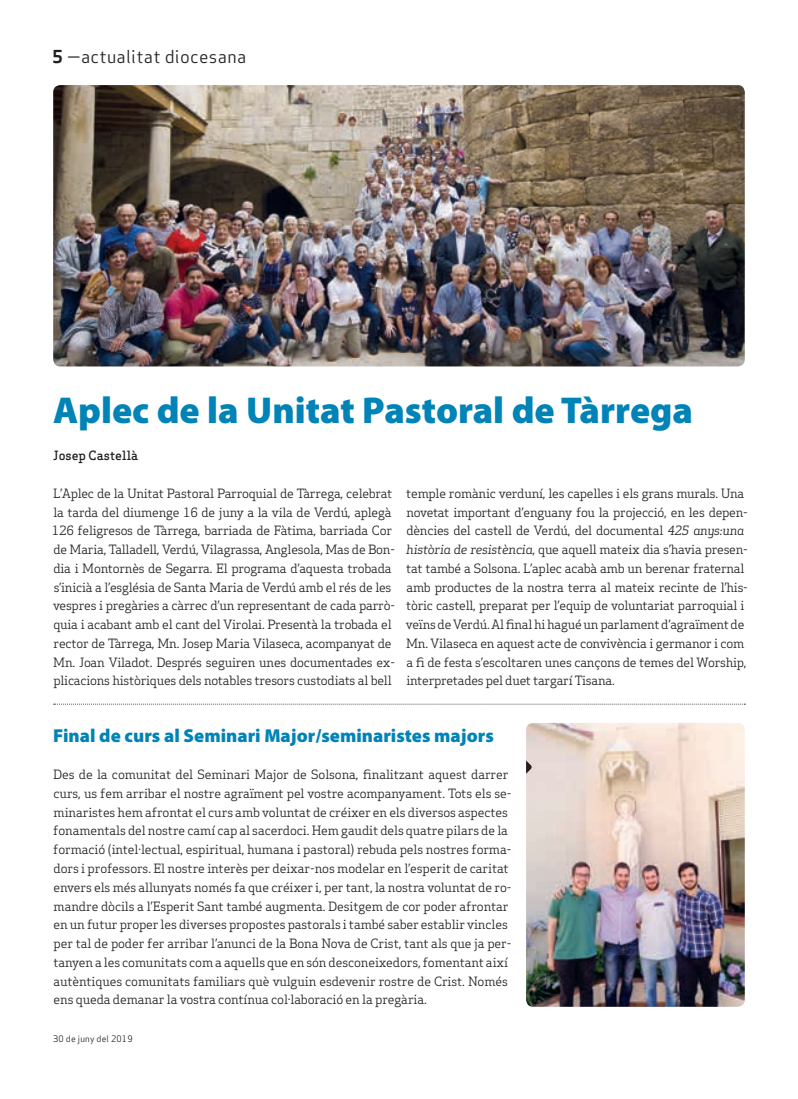
<style>
.page{position:relative;width:798px;height:1099px;background:#fff}
.page>*{position:absolute;margin:0;border:0;box-sizing:border-box;transform-origin:0 0}
.Titulars{font:900 37.5px "Myriad Pro";color:#0083b6}
.Titular_Petit{font:900 18.75px "Myriad Pro";color:#0083b6}
.Capçalera{font:17.5px "Apex Sans Book T";letter-spacing:.02em;color:#231f20}
.Text_General{font:12.5px/18.8px "Apex Serif";letter-spacing:-.02em;color:#231f20}
.Autors{font:500 12.5px "Apex Serif";color:#231f20}
.Data_Peu{font:8.75px "Apex Sans Book T";letter-spacing:.02em;color:#231f20}
.s1{font-family:"Apex Sans Bold T"}
.s2{font-style:italic}
</style>
<div class="page">
<img style="left:526px;top:723px;width:218px;height:283px">
<svg style="left:54px;top:703px;width:691px;height:1px"></svg>
<img style="left:53px;top:85px;width:691px;height:281px">
<svg style="left:526px;top:760px;width:6px;height:13px"></svg>
<p class="Capçalera" style="left:52px;top:46px;width:195px"><span class="s1">5</span> —actualitat diocesana</p>
<p class="Titulars" style="left:53px;top:385px;width:641px">Aplec de la Unitat Pastoral de Tàrrega</p>
<p class="Autors" style="left:53px;top:448px;width:86px">Josep Castellà</p>
<p class="Text_General" style="left:52px;top:483px;width:344px">L’Aplec de la Unitat Pastoral Parroquial de Tàrrega, celebrat la tarda del diumenge 16 de juny a la vila de Verdú, aplegà 126 feligresos de Tàrrega, barriada de Fàtima, barriada Cor de Maria, Talladell, Verdú, Vilagrassa, Anglesola, Mas de Bon&shy;dia i Montornès de Segarra. El programa d’aquesta trobada s’inicià a l’església de Santa Maria de Verdú amb el rés de les vespres i pregàries a càrrec d’un representant de cada parrò&shy;quia i acabant amb el cant del Virolai. Presentà la trobada el rector de Tàrrega, Mn. Josep Maria Vilaseca, acompanyat de Mn. Joan Viladot. Després seguiren unes documentades ex&shy;plicacions històriques dels notables tresors custodiats al bell</p>
<p class="Text_General" style="left:406px;top:483px;width:343px">temple romànic verduní, les capelles i els grans murals. Una novetat important d’enguany fou la projecció, en les depen&shy;dències del castell de Verdú, del documental <span class="s2">425 anys:una història de resistència</span>, que aquell mateix dia s’havia presen&shy;tat també a Solsona. L’aplec acabà amb un berenar fraternal amb productes de la nostra terra al mateix recinte de l’his&shy;tòric castell, preparat per l’equip de voluntariat parroquial i veïns de Verdú. Al final hi hagué un parlament d’agraïment de Mn. Vilaseca en aquest acte de convivència i germanor i com a fi de festa s’escoltaren unes cançons de temes del Worship, interpretades pel duet targarí Tisana.</p>
<p class="Titular_Petit" style="left:53px;top:722px;width:442px">Final de curs al Seminari Major/seminaristes majors</p>
<p class="Text_General" style="left:53px;top:765px;width:459px">Des de la comunitat del Seminari Major de Solsona, finalitzant aquest darrer curs, us fem arribar el nostre agraïment pel vostre acompanyament. Tots els se&shy;minaristes hem afrontat el curs amb voluntat de créixer en els diversos aspectes fonamentals del nostre camí cap al sacerdoci. Hem gaudit dels quatre pilars de la formació (intel·lectual, espiritual, humana i pastoral) rebuda pels nostres forma&shy;dors i professors. El nostre interès per deixar-nos modelar en l’esperit de caritat envers els més allunyats només fa que créixer i, per tant, la nostra voluntat de ro&shy;mandre dòcils a l’Esperit Sant també augmenta. Desitgem de cor poder afrontar en un futur proper les diverses propostes pastorals i també saber establir vincles per tal de poder fer arribar l’anunci de la Bona Nova de Crist, tant als que ja per&shy;tanyen a les comunitats com a aquells que en són desconeixedors, fomentant així autèntiques comunitats familiars què vulguin esdevenir rostre de Crist. Només ens queda demanar la vostra contínua col·laboració en la pregària.</p>
<p class="Data_Peu" style="left:53px;top:1032px;width:81px">30 de juny del 2019</p>
</div>
